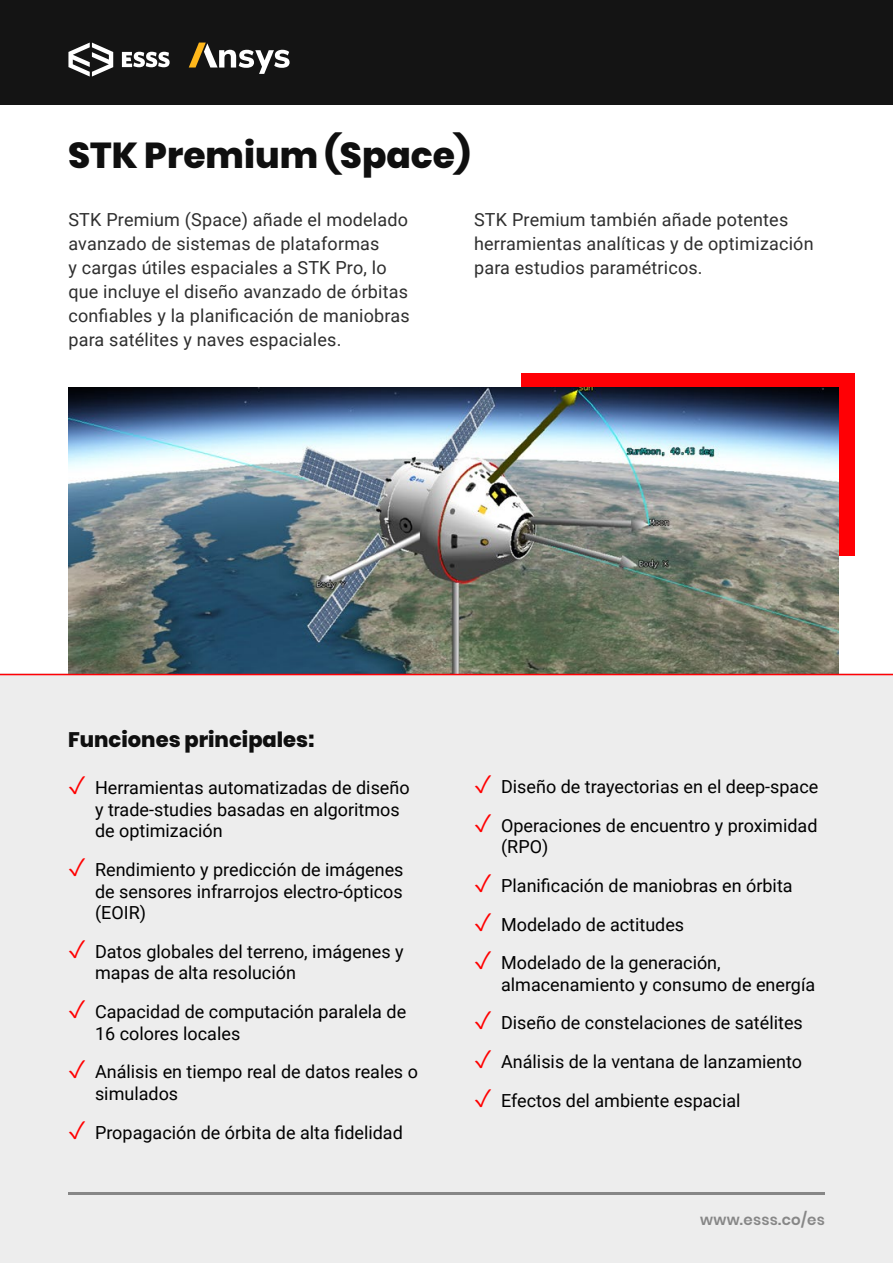
<style>
.page{position:relative;width:893px;height:1263px;background:#fff}
.page>*{position:absolute;margin:0;border:0;box-sizing:border-box;transform-origin:0 0}
.t1{font:800 36px "Poppins";color:#0f0f0f}
.t2{font:800 21px "Poppins";color:#0f0f0f}
.t3{font:18px/21.6px "Roboto";color:#000}
.t4{font:18px/24px "Roboto";letter-spacing:.01em;color:#2e2e2e}
.t5{font:600 15px "Poppins";letter-spacing:.02em;color:#878787}
.s1{color:#f00}
</style>
<div class="page">
<div style="left:0;top:674px;width:893px;height:589px;background:#ededed"></div>
<div style="left:521px;top:373px;width:334px;height:183px;background:#ff0005"></div>
<img style="left:68px;top:388px;width:771px;height:286px">
<div style="left:0;top:0;width:893px;height:105px;background:#141414"></div>
<hr style="left:0;top:674px;width:893px;height:1px;background:#ff0005">
<hr style="left:68px;top:1193px;width:757px;height:2px;background:#878787">
<svg style="left:68px;top:43px;width:45px;height:34px"></svg>
<svg style="left:122px;top:52px;width:48px;height:15px"></svg>
<svg style="left:189px;top:43px;width:101px;height:31px"></svg>
<h1 class="t1" style="left:68px;top:134px;width:404px">STK Premium (Space)</h1>
<p class="t4" style="left:68px;top:207px;width:343px">STK Premium (Space) añade el modelado avanzado de sistemas de plataformas<br>y cargas útiles espaciales a STK Pro, lo que incluye el diseño avanzado de órbitas confiables y la planificación de maniobras para satélites y naves espaciales.</p>
<p class="t4" style="left:474px;top:207px;width:341px">STK Premium también añade potentes herramientas analíticas y de optimización para estudios paramétricos.</p>
<p class="t2" style="left:68px;top:727px;width:248px">Funciones principales:</p>
<p class="t3" style="left:95px;top:776px;width:316px;text-indent:-27px"><span class="s1">✓</span> Herramientas automatizadas de diseño y trade-studies basadas en algoritmos de optimización</p>
<p class="t3" style="left:95px;top:858px;width:310px;text-align:justify;text-indent:-27px"><span class="s1">✓</span> Rendimiento y predicción de imágenes de sensores infrarrojos electro-ópticos (EOIR)</p>
<p class="t3" style="left:95px;top:940px;width:310px;text-indent:-27px"><span class="s1">✓</span> Datos globales del terreno, imágenes y mapas de alta resolución</p>
<p class="t3" style="left:95px;top:1000px;width:313px;text-indent:-27px"><span class="s1">✓</span> Capacidad de computación paralela de<br>16 colores locales</p>
<p class="t3" style="left:95px;top:1060px;width:324px;text-indent:-27px"><span class="s1">✓</span> Análisis en tiempo real de datos reales o simulados</p>
<p class="t3" style="left:68px;top:1120px;width:336px"><span class="s1">✓</span> Propagación de órbita de alta fidelidad</p>
<p class="t3" style="left:474px;top:775px;width:346px"><span class="s1">✓</span> Diseño de trayectorias en el deep-space</p>
<p class="t3" style="left:501px;top:814px;width:318px;text-indent:-27px"><span class="s1">✓</span> Operaciones de encuentro y proximidad (RPO)</p>
<p class="t3" style="left:474px;top:874px;width:320px"><span class="s1">✓</span> Planificación de maniobras en órbita</p>
<p class="t3" style="left:474px;top:913px;width:212px"><span class="s1">✓</span> Modelado de actitudes</p>
<p class="t3" style="left:501px;top:951px;width:316px;text-indent:-27px"><span class="s1">✓</span> Modelado de la generación, almacenamiento y consumo de energía</p>
<p class="t3" style="left:474px;top:1011px;width:330px"><span class="s1">✓</span> Diseño de constelaciones de satélites</p>
<p class="t3" style="left:474px;top:1050px;width:329px"><span class="s1">✓</span> Análisis de la ventana de lanzamiento</p>
<p class="t3" style="left:474px;top:1089px;width:268px"><span class="s1">✓</span> Efectos del ambiente espacial</p>
<p class="t5" style="left:700px;top:1211px;width:126px">www.esss.co/es</p>
</div>
